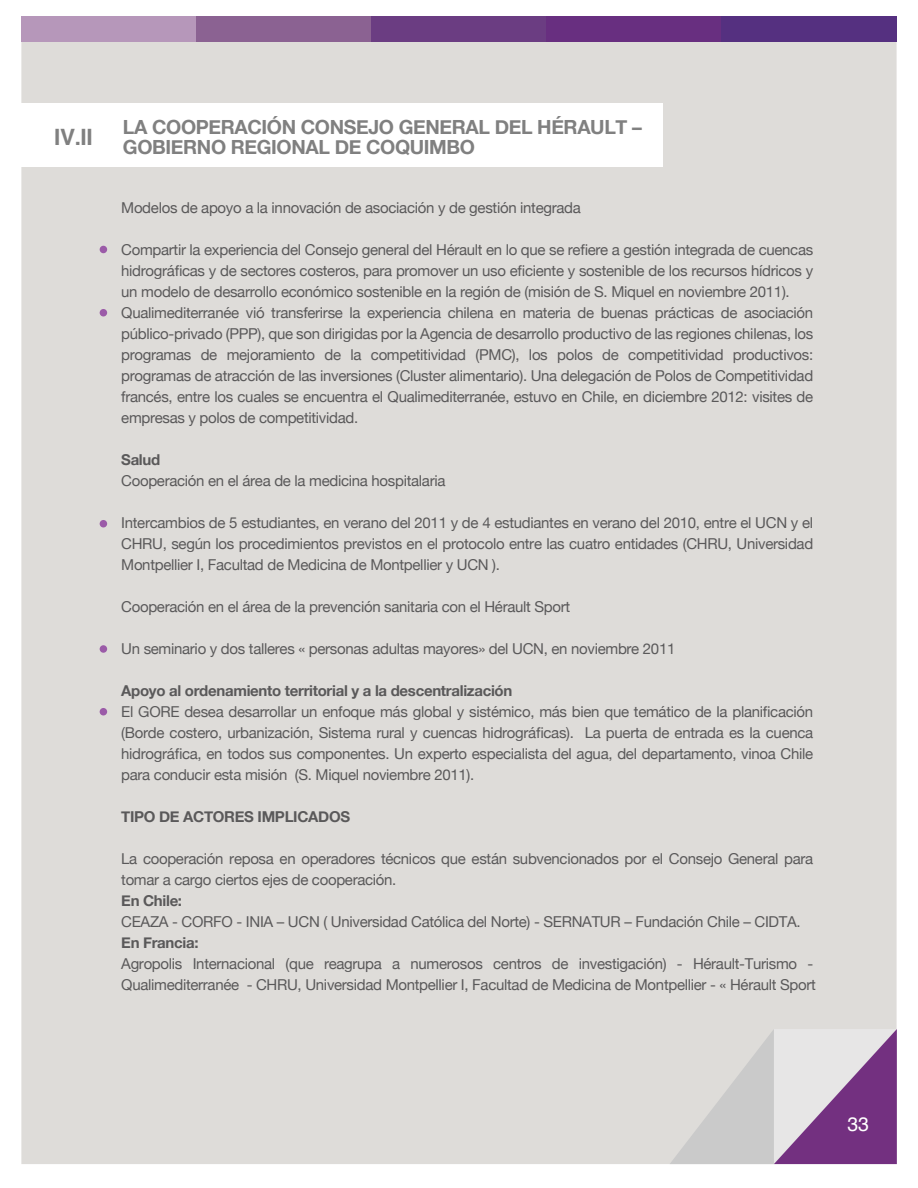
<style>
.page{position:relative;width:918px;height:1188px;background:#fff}
.page>*{position:absolute;margin:0;border:0;box-sizing:border-box;transform-origin:0 0}
.t1{font:700 22.5px "Helvetica";color:#808080}
.t2{font:700 19.5px/19.5px "Helvetica Neue";letter-spacing:-.02em;color:#808080}
.t3{font:19.5px "Helvetica";color:#fff}
.t4{font:15px/21px "Helvetica Neue";letter-spacing:-.02em;color:#5a595a}
.t5{font:700 15px "Helvetica Neue";letter-spacing:-.02em;color:#5a595a}
</style>
<div class="page">
<div style="left:21px;top:42px;width:876px;height:1122px;background:#dedcd9"></div>
<div style="left:21px;top:17px;width:175px;height:25px;background:#b697ba"></div>
<div style="left:196px;top:17px;width:175px;height:25px;background:#8b6292"></div>
<div style="left:371px;top:17px;width:176px;height:25px;background:#6b3d82"></div>
<div style="left:547px;top:17px;width:175px;height:25px;background:#682f80"></div>
<div style="left:722px;top:17px;width:175px;height:25px;background:#553080"></div>
<svg style="left:670px;top:1029px;width:227px;height:135px;background:#beacc1"></svg>
<div style="left:100px;top:246px;width:7px;height:7px;background:#9b5ba8;border-radius:50%"></div>
<div style="left:100px;top:309px;width:7px;height:7px;background:#9b5ba8;border-radius:50%"></div>
<div style="left:100px;top:520px;width:7px;height:7px;background:#9b5ba8;border-radius:50%"></div>
<div style="left:100px;top:645px;width:7px;height:8px;background:#9b5ba8;border-radius:50%"></div>
<div style="left:100px;top:708px;width:7px;height:7px;background:#9b5ba8;border-radius:50%"></div>
<div style="left:21px;top:103px;width:642px;height:64px;background:#fff"></div>
<h1 class="t1" style="left:54px;top:119px;width:40px">IV.II</h1>
<h2 class="t2" style="left:123px;top:118px;width:520px">LA COOPERACIÓN CONSEJO GENERAL DEL HÉRAULT –<br>GOBIERNO REGIONAL DE COQUIMBO</h2>
<p class="t4" style="left:121px;top:198px;width:461px">Modelos de apoyo a la innovación de asociación y de gestión integrada</p>
<p class="t4" style="left:121px;top:240px;width:694px">Compartir la experiencia del Consejo general del Hérault en lo que se refiere a gestión integrada de cuencas hidrográficas y de sectores costeros, para promover un uso eficiente y sostenible de los recursos hídricos y un modelo de desarrollo económico sostenible en la región de (misión de S. Miquel en noviembre 2011).<br>Qualimediterranée vió transferirse la experiencia chilena en materia de buenas prácticas de asociación público-privado (PPP), que son dirigidas por la Agencia de desarrollo productivo de las regiones chilenas, los programas de mejoramiento de la competitividad (PMC), los polos de competitividad productivos: programas de atracción de las inversiones (Cluster alimentario). Una delegación de Polos de Competitividad francés, entre los cuales se encuentra el Qualimediterranée, estuvo en Chile, en diciembre 2012: visites de empresas y polos de competitividad.</p>
<p class="t5" style="left:121px;top:448px;width:41px">Salud</p>
<p class="t4" style="left:121px;top:471px;width:326px">Cooperación en el área de la medicina hospitalaria</p>
<p class="t4" style="left:121px;top:513px;width:694px;text-align:justify">Intercambios de 5 estudiantes, en verano del 2011 y de 4 estudiantes en verano del 2010, entre el UCN y el CHRU, según los procedimientos previstos en el protocolo entre las cuatro entidades (CHRU, Universidad Montpellier I, Facultad de Medicina de Montpellier y UCN ).</p>
<p class="t4" style="left:121px;top:597px;width:451px">Cooperación en el área de la prevención sanitaria con el Hérault Sport</p>
<p class="t4" style="left:121px;top:639px;width:556px">Un seminario y dos talleres « personas adultas mayores» del UCN, en noviembre 2011</p>
<p class="t5" style="left:121px;top:679px;width:393px">Apoyo al ordenamiento territorial y a la descentralización</p>
<p class="t4" style="left:121px;top:702px;width:694px;text-align:justify">El GORE desea desarrollar un enfoque más global y sistémico, más bien que temático de la planificación (Borde costero, urbanización, Sistema rural y cuencas hidrográficas). La puerta de entrada es la cuenca hidrográfica, en todos sus componentes. Un experto especialista del agua, del departamento, vinoa Chile para conducir esta misión (S. Miquel noviembre 2011).</p>
<p class="t5" style="left:121px;top:805px;width:230px">TIPO DE ACTORES IMPLICADOS</p>
<p class="t4" style="left:121px;top:849px;width:694px">La cooperación reposa en operadores técnicos que están subvencionados por el Consejo General para tomar a cargo ciertos ejes de cooperación.</p>
<p class="t5" style="left:121px;top:889px;width:62px">En Chile:</p>
<p class="t4" style="left:121px;top:912px;width:681px">CEAZA - CORFO - INIA – UCN ( Universidad Católica del Norte) - SERNATUR – Fundación Chile – CIDTA.</p>
<p class="t5" style="left:121px;top:931px;width:79px">En Francia:</p>
<p class="t4" style="left:121px;top:954px;width:696px">Agropolis Internacional (que reagrupa a numerosos centros de investigación) - Hérault-Turismo -<br>Qualimediterranée - CHRU, Universidad Montpellier I, Facultad de Medicina de Montpellier - « Hérault Sport</p>
<h2 class="t3" style="left:848px;top:1109px;width:23px">33</h2>
</div>
